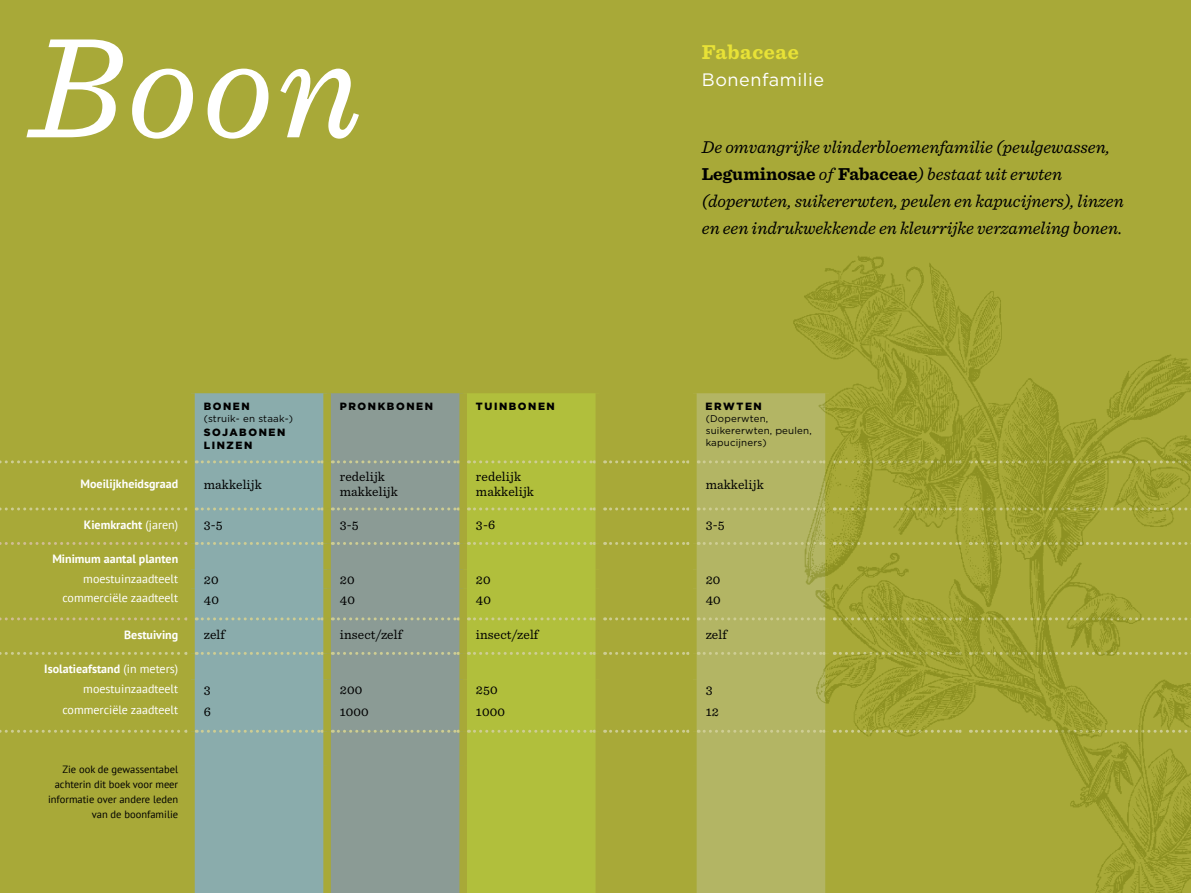
<style>
.page{position:relative;width:1191px;height:893px;background:#a8a938}
.page>*{position:absolute;margin:0;border:0;box-sizing:border-box;transform-origin:0 0}
.t1{font:italic 150px "Sentinel";color:#fff}
.t2{font:700 21px "Sentinel";letter-spacing:.03em;color:#e8e236}
.t3{font:italic 18px/27px "Sentinel";color:#000}
.t4{font:18px "Gotham";letter-spacing:.03em;color:#fff}
.t5{font:13.5px/15px "Sentinel";letter-spacing:.01em;color:#000}
.t6{font:12px/19.6px "PT Sans";color:#fff;text-align:right}
.t7{font:700 12px "PT Sans";color:#fff}
.t8{font:10.5px/15px "PT Sans";color:#000;text-align:right}
.t9{font:900 10.5px/13.5px "Gotham";letter-spacing:.15em;color:#000}
.t10{font:9.75px/12px "Gotham";letter-spacing:.02em;color:#000}
.s1{font-weight:700;font-style:normal}
.s2{font-weight:400}
.s3{font-weight:700}
</style>
<div class="page">
<div style="left:195px;top:393px;width:128px;height:500px;background:#8aacac"></div>
<div style="left:331px;top:393px;width:128px;height:337px;background:#8b9b95"></div>
<div style="left:467px;top:393px;width:128px;height:337px;background:#b1bf3c"></div>
<div style="left:696px;top:393px;width:84px;height:500px;background:#b3b564"></div>
<svg style="left:0;top:617px;width:187px;height:3px"></svg>
<svg style="left:196px;top:460px;width:127px;height:3px"></svg>
<svg style="left:332px;top:460px;width:127px;height:3px"></svg>
<svg style="left:468px;top:460px;width:127px;height:3px"></svg>
<svg style="left:604px;top:460px;width:84px;height:3px"></svg>
<svg style="left:698px;top:460px;width:82px;height:3px"></svg>
<svg style="left:0;top:460px;width:187px;height:85px"></svg>
<svg style="left:196px;top:507px;width:127px;height:3px"></svg>
<svg style="left:332px;top:507px;width:127px;height:3px"></svg>
<svg style="left:468px;top:507px;width:127px;height:3px"></svg>
<svg style="left:604px;top:507px;width:84px;height:3px"></svg>
<svg style="left:698px;top:507px;width:82px;height:3px"></svg>
<svg style="left:196px;top:542px;width:127px;height:3px"></svg>
<svg style="left:332px;top:542px;width:127px;height:3px"></svg>
<svg style="left:468px;top:542px;width:127px;height:3px"></svg>
<svg style="left:604px;top:542px;width:84px;height:3px"></svg>
<svg style="left:698px;top:542px;width:82px;height:3px"></svg>
<svg style="left:196px;top:617px;width:127px;height:3px"></svg>
<svg style="left:332px;top:617px;width:127px;height:3px"></svg>
<svg style="left:468px;top:617px;width:127px;height:3px"></svg>
<svg style="left:604px;top:617px;width:84px;height:3px"></svg>
<svg style="left:698px;top:617px;width:82px;height:3px"></svg>
<svg style="left:0;top:652px;width:187px;height:3px"></svg>
<svg style="left:196px;top:652px;width:127px;height:3px"></svg>
<svg style="left:332px;top:652px;width:127px;height:3px"></svg>
<svg style="left:468px;top:652px;width:127px;height:3px"></svg>
<svg style="left:604px;top:652px;width:84px;height:3px"></svg>
<svg style="left:698px;top:652px;width:82px;height:3px"></svg>
<svg style="left:0;top:730px;width:187px;height:3px"></svg>
<svg style="left:196px;top:730px;width:399px;height:163px;background:#97ac7f"></svg>
<svg style="left:604px;top:730px;width:84px;height:3px"></svg>
<svg style="left:698px;top:730px;width:82px;height:3px"></svg>
<div style="left:323px;top:701px;width:8px;height:30px;background:#a8a938"></div>
<div style="left:459px;top:701px;width:8px;height:30px;background:#a8a938"></div>
<div style="left:323px;top:731px;width:8px;height:34px;background:#a8a938"></div>
<div style="left:459px;top:731px;width:8px;height:34px;background:#a8a938"></div>
<div style="left:323px;top:765px;width:8px;height:128px;background:#a8a938"></div>
<div style="left:459px;top:765px;width:8px;height:128px;background:#a8a938"></div>
<img style="left:780px;top:256px;width:411px;height:637px">
<h1 class="t1" style="left:30px;top:-25px;width:333px">Boon</h1>
<p class="t2" style="left:702px;top:36px;width:98px">Fabaceae</p>
<p class="t4" style="left:702px;top:69px;width:124px">Bonenfamilie</p>
<p class="t3" style="left:702px;top:132px;width:423px">De omvangrijke vlinderbloemenfamilie (peulgewassen, <span class="s1">Leguminosae</span> of <span class="s1">Fabaceae</span>) bestaat uit erwten (doperwten, suikererwten, peulen en kapucijners), linzen en een indrukwekkende en kleurrijke verzameling bonen.</p>
<p class="t9" style="left:204px;top:400px;width:20px">BONEN</p>
<p class="t10" style="left:204px;top:413px;width:91px">(struik- en staak-)</p>
<p class="t9" style="left:204px;top:425px;width:36px">SOJABONEN<br>LINZEN</p>
<p class="t9" style="left:340px;top:400px;width:11px">PRONKBONEN</p>
<p class="t9" style="left:476px;top:400px;width:19px">TUINBONEN</p>
<p class="t9" style="left:705px;top:400px;width:11px">ERWTEN</p>
<p class="t10" style="left:705px;top:413px;width:108px">(Doperwten, suikererwten, peulen, kapucijners)</p>
<p class="t7" style="left:81px;top:476px;width:99px">Moeilijkheidsgraad</p>
<p class="t5" style="left:204px;top:476px;width:60px">makkelijk</p>
<p class="t5" style="left:340px;top:468px;width:60px">redelijk makkelijk</p>
<p class="t5" style="left:476px;top:468px;width:60px">redelijk makkelijk</p>
<p class="t5" style="left:705px;top:476px;width:60px">makkelijk</p>
<p class="t7" style="left:84px;top:516px;width:96px">Kiemkracht <span class="s2">(jaren)</span></p>
<p class="t5" style="left:204px;top:517px;width:20px">3-5</p>
<p class="t5" style="left:340px;top:517px;width:20px">3-5</p>
<p class="t5" style="left:476px;top:517px;width:21px">3-6</p>
<p class="t5" style="left:705px;top:517px;width:20px">3-5</p>
<p class="t7" style="left:52px;top:551px;width:127px">Minimum aantal planten</p>
<p class="t6" style="left:83px;top:568px;width:96px">moestuinzaadteelt</p>
<p class="t5" style="left:204px;top:572px;width:16px">20</p>
<p class="t5" style="left:340px;top:572px;width:16px">20</p>
<p class="t5" style="left:476px;top:572px;width:16px">20</p>
<p class="t5" style="left:705px;top:572px;width:16px">20</p>
<p class="t6" style="left:62px;top:588px;width:117px">commerciële zaadteelt</p>
<p class="t5" style="left:204px;top:591px;width:17px">40</p>
<p class="t5" style="left:340px;top:591px;width:17px">40</p>
<p class="t5" style="left:476px;top:591px;width:17px">40</p>
<p class="t5" style="left:705px;top:591px;width:17px">40</p>
<p class="t7" style="left:124px;top:626px;width:56px">Bestuiving</p>
<p class="t5" style="left:204px;top:627px;width:23px">zelf</p>
<p class="t5" style="left:340px;top:627px;width:64px">insect/zelf</p>
<p class="t5" style="left:476px;top:627px;width:64px">insect/zelf</p>
<p class="t5" style="left:705px;top:627px;width:23px">zelf</p>
<p class="t6" style="left:44px;top:659px;width:135px"><span class="s3">Isolatieafstand</span> (in meters) moestuinzaadteelt</p>
<p class="t5" style="left:204px;top:681px;width:8px">3</p>
<p class="t5" style="left:340px;top:681px;width:24px">200</p>
<p class="t5" style="left:476px;top:681px;width:23px">250</p>
<p class="t5" style="left:705px;top:681px;width:8px">3</p>
<p class="t6" style="left:62px;top:700px;width:117px">commerciële zaadteelt</p>
<p class="t5" style="left:204px;top:703px;width:9px">6</p>
<p class="t5" style="left:340px;top:703px;width:30px">1000</p>
<p class="t5" style="left:476px;top:703px;width:30px">1000</p>
<p class="t5" style="left:705px;top:703px;width:15px">12</p>
<p class="t8" style="left:48px;top:761px;width:132px">Zie ook de gewassentabel achterin dit boek voor meer informatie over andere leden van de boonfamilie</p>
</div>
